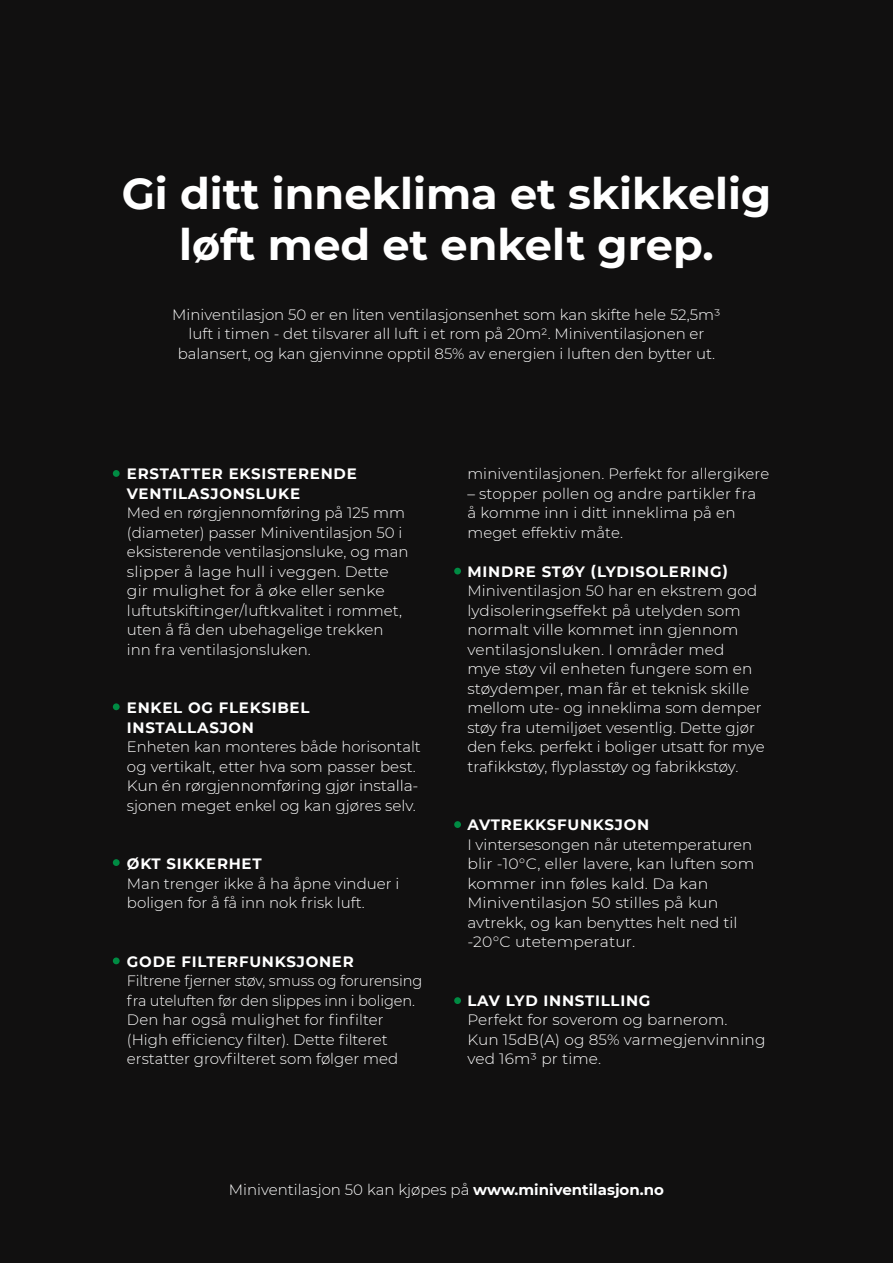
<style>
.page{position:relative;width:893px;height:1263px;background:#111010}
.page>*{position:absolute;margin:0;border:0;box-sizing:border-box;transform-origin:0 0}
.t1{font:700 43.05px/51.6px "Montserrat";color:#fff;text-align:center}
.t2{font:300 15px/19.5px "Montserrat";color:#fff}
.t3{font:700 15px/19.5px "Montserrat";letter-spacing:.05em;color:#fff}
.s1{font-weight:700}
</style>
<div class="page">
<div style="left:113px;top:470px;width:7px;height:7px;background:#008b43;border-radius:50%"></div>
<div style="left:454px;top:568px;width:7px;height:6px;background:#008b43;border-radius:50%"></div>
<div style="left:454px;top:821px;width:7px;height:7px;background:#008b43;border-radius:50%"></div>
<div style="left:454px;top:997px;width:7px;height:7px;background:#008b43;border-radius:50%"></div>
<div style="left:113px;top:703px;width:7px;height:7px;background:#008b43;border-radius:50%"></div>
<div style="left:113px;top:859px;width:7px;height:7px;background:#008b43;border-radius:50%"></div>
<div style="left:113px;top:957px;width:7px;height:7px;background:#008b43;border-radius:50%"></div>
<h1 class="t1" style="left:122px;top:165px;width:651px">Gi ditt inneklima et skikkelig løft med et enkelt grep.</h1>
<p class="t2" style="left:172px;top:304px;width:550px;text-align:center">Miniventilasjon 50 er en liten ventilasjonsenhet som kan skifte hele 52,5m3 luft i timen - det tilsvarer all luft i et rom på 20m2. Miniventilasjonen er balansert, og kan gjenvinne opptil 85% av energien i luften den bytter ut.</p>
<p class="t3" style="left:127px;top:463px;width:231px">ERSTATTER EKSISTERENDE<br>VENTILASJONSLUKE</p>
<p class="t2" style="left:127px;top:502px;width:283px">Med en rørgjennomføring på 125 mm (diameter) passer Miniventilasjon 50 i eksisterende ventilasjonsluke, og man slipper å lage hull i veggen. Dette gir mulighet for å øke eller senke luftutskiftinger/luftkvalitet i rommet, uten å få den ubehagelige trekken inn fra ventilasjonsluken.</p>
<p class="t3" style="left:127px;top:697px;width:184px">ENKEL OG FLEKSIBEL<br>INSTALLASJON</p>
<p class="t2" style="left:127px;top:736px;width:295px">Enheten kan monteres både horisontalt og vertikalt, etter hva som passer best.<br>Kun én rørgjennomføring gjør installa&shy;sjonen meget enkel og kan gjøres selv.</p>
<p class="t3" style="left:127px;top:853px;width:136px">ØKT SIKKERHET</p>
<p class="t2" style="left:127px;top:873px;width:274px">Man trenger ikke å ha åpne vinduer i boligen for å få inn nok frisk luft.</p>
<p class="t3" style="left:127px;top:951px;width:228px">GODE FILTERFUNKSJONER</p>
<p class="t2" style="left:127px;top:970px;width:297px">Filtrene fjerner støv, smuss og forurensing fra uteluften før den slippes inn i boligen.<br>Den har også mulighet for finfilter (High efficiency filter). Dette filteret erstatter grovfilteret som følger med</p>
<p class="t2" style="left:467px;top:463px;width:303px">miniventilasjonen. Perfekt for allergikere</p>
<p class="t2" style="left:467px;top:483px;width:291px">– stopper pollen og andre partikler fra å komme inn i ditt inneklima på en meget effektiv måte.</p>
<p class="t3" style="left:467px;top:561px;width:262px">MINDRE STØY (LYDISOLERING)</p>
<p class="t2" style="left:467px;top:580px;width:299px">Miniventilasjon 50 har en ekstrem god lydisoleringseffekt på utelyden som normalt ville kommet inn gjennom ventilasjonsluken. I områder med<br>mye støy vil enheten fungere som en støydemper, man får et teknisk skille mellom ute- og inneklima som demper støy fra utemiljøet vesentlig. Dette gjør den f.eks. perfekt i boliger utsatt for mye trafikkstøy, flyplasstøy og fabrikkstøy.</p>
<p class="t3" style="left:467px;top:814px;width:183px">AVTREKKSFUNKSJON</p>
<p class="t2" style="left:467px;top:834px;width:288px">I vintersesongen når utetemperaturen blir -10°C, eller lavere, kan luften som kommer inn føles kald. Da kan Miniventilasjon 50 stilles på kun avtrekk, og kan benyttes helt ned til -20°C utetemperatur.</p>
<p class="t3" style="left:467px;top:990px;width:185px">LAV LYD INNSTILLING</p>
<p class="t2" style="left:467px;top:1009px;width:300px">Perfekt for soverom og barnerom.<br>Kun 15dB(A) og 85% varmegjenvinning ved 16m3 pr time.</p>
<p class="t2" style="left:229px;top:1180px;width:437px">Miniventilasjon 50 kan kjøpes på <span class="s1">www.miniventilasjon.no</span></p>
</div>
